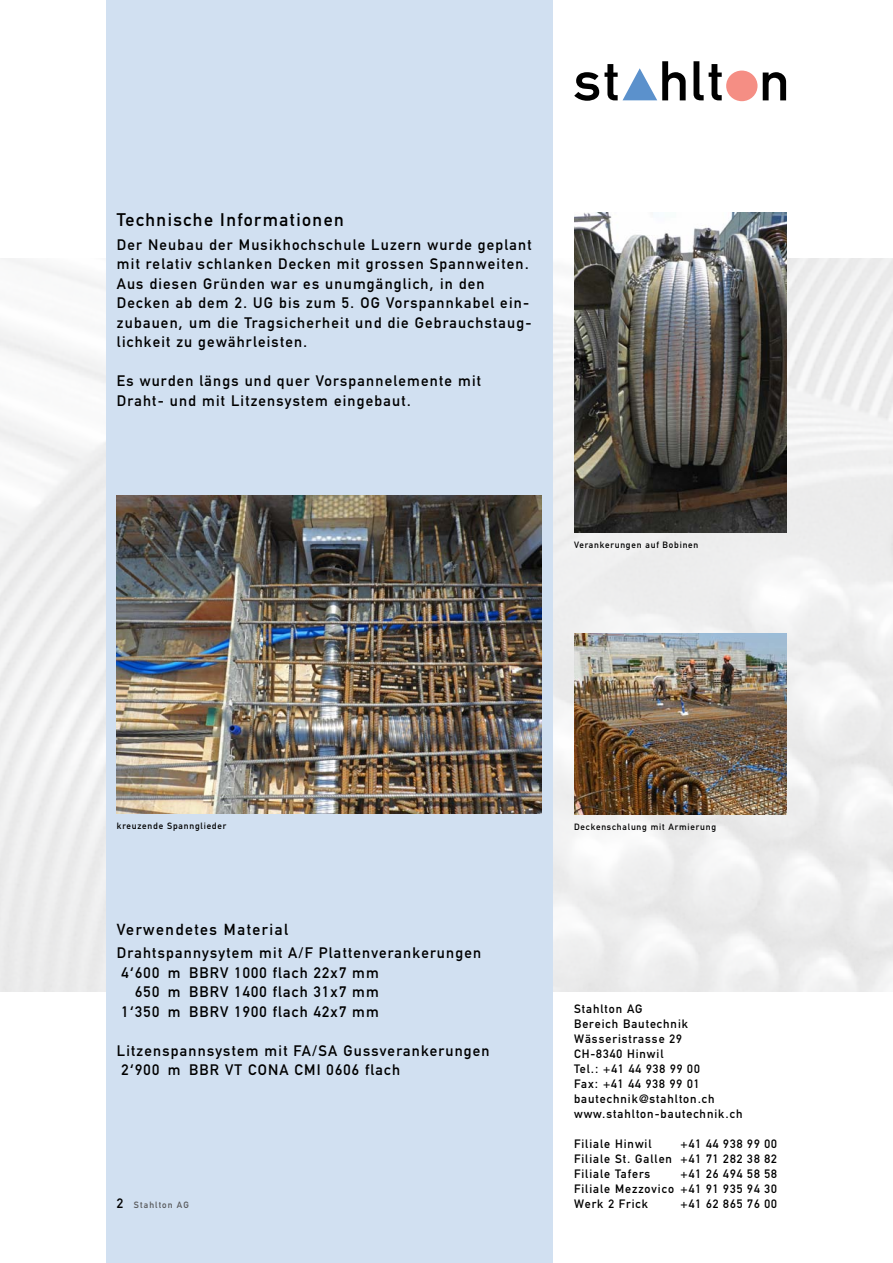
<style>
.page{position:relative;width:893px;height:1263px;background:#fff}
.page>*{position:absolute;margin:0;border:0;box-sizing:border-box;transform-origin:0 0}
.t1{font:18px "Stahlton DIN";letter-spacing:.08em;color:#000}
.t2{font:15.75px "Stahlton DIN";letter-spacing:.095em;color:#000}
.t3{font:15px/19.5px "Stahlton DIN";letter-spacing:.08em;color:#000}
.t4{font:12px/15px "Stahlton DIN";letter-spacing:.08em;color:#000;text-align:justify}
.t5{font:9px "Stahlton DIN";letter-spacing:.09em;color:#000}
.t6{font:9px "Stahlton DIN";letter-spacing:.12em;color:#58595b}
.s1{font-size:13.5px;color:#000}
</style>
<div class="page">
<img style="left:0;top:258px;width:893px;height:734px">
<div style="left:106px;top:0;width:447px;height:1263px;background:#d1e0f1"></div>
<svg style="left:693px;top:61px;width:29px;height:39px"></svg>
<svg style="left:763px;top:72px;width:23px;height:28px"></svg>
<div style="left:726px;top:71px;width:31px;height:30px;background:#f58e84;border-radius:50%"></div>
<svg style="left:574px;top:61px;width:112px;height:40px"></svg>
<img style="left:117px;top:495px;width:425px;height:319px">
<img style="left:574px;top:633px;width:213px;height:182px">
<img style="left:574px;top:213px;width:213px;height:319px">
<p class="t1" style="left:117px;top:209px;width:228px">Technische Informationen</p>
<p class="t3" style="left:117px;top:235px;width:416px">Der Neubau der Musikhochschule Luzern wurde geplant mit relativ schlanken Decken mit grossen Spannweiten.<br>Aus diesen Gründen war es unumgänglich, in den Decken ab dem 2. UG bis zum 5. OG Vorspannkabel ein&shy;zubauen, um die Tragsicherheit und die Gebrauchstaug&shy;lichkeit zu gewährleisten.</p>
<p class="t3" style="left:117px;top:371px;width:366px">Es wurden längs und quer Vorspannelemente mit<br>Draht- und mit Litzensystem eingebaut.</p>
<p class="t5" style="left:574px;top:539px;width:126px">Verankerungen auf Bobinen</p>
<p class="t5" style="left:117px;top:821px;width:111px">kreuzende Spannglieder</p>
<p class="t5" style="left:574px;top:822px;width:143px">Deckenschalung mit Armierung</p>
<p class="t2" style="left:117px;top:920px;width:173px">Verwendetes Material</p>
<p class="t3" style="left:117px;top:943px;width:366px">Drahtspannysytem mit A/F Plattenverankerungen</p>
<p class="t3" style="left:121px;top:963px;width:259px">4‘600 m BBRV 1000 flach 22x7 mm</p>
<p class="t3" style="left:135px;top:982px;width:245px">650 m BBRV 1400 flach 31x7 mm</p>
<p class="t3" style="left:121px;top:1002px;width:259px">1‘350 m BBRV 1900 flach 42x7 mm</p>
<p class="t3" style="left:121px;top:1041px;width:370px;text-indent:-5px">Litzenspannsystem mit FA/SA Gussverankerungen<br>2‘900 m BBR VT CONA CMI 0606 flach</p>
<p class="t6" style="left:117px;top:1199px;width:73px"><span class="s1">2</span> Stahlton AG</p>
<p class="t4" style="left:574px;top:1001px;width:170px;text-align:left">Stahlton AG<br>Bereich Bautechnik<br>Wässeristrasse 29<br>CH-8340 Hinwil<br>Tel.: +41 44 938 99 00<br>Fax: +41 44 938 99 01 bautechnik@stahlton.ch www.stahlton-bautechnik.ch</p>
<p class="t4" style="left:574px;top:1136px;width:79px">Filiale Hinwil</p>
<p class="t4" style="left:574px;top:1136px;width:204px;text-indent:106px">+41 44 938 99 00<br>Filiale St. Gallen +41 71 282 38 82<br>Filiale Tafers</p>
<p class="t4" style="left:574px;top:1166px;width:204px;text-indent:106px">+41 26 494 58 58<br>Filiale Mezzovico +41 91 935 94 30<br>Werk 2 Frick</p>
<p class="t4" style="left:681px;top:1196px;width:98px">+41 62 865 76 00</p>
</div>
